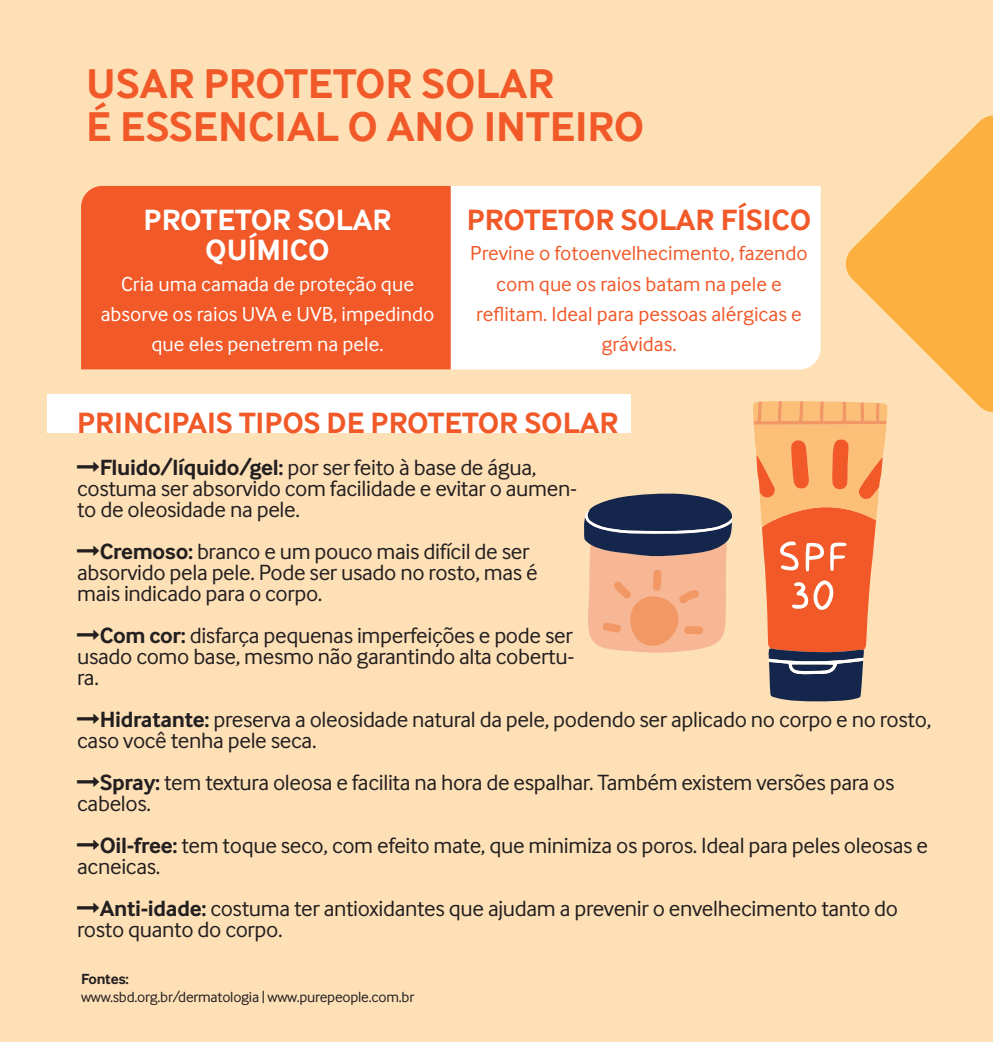
<style>
.page{position:relative;width:993px;height:1042px;background:#fff}
.page>*{position:absolute;margin:0;border:0;box-sizing:border-box;transform-origin:0 0}
.t1{font:700 43.05px/43.2px "Inter Face";color:#f15929}
.t2{font:700 30.45px "Inter Face";color:#f15929}
.t3{font:700 30.45px/30.4px "Inter Face";color:#fff;text-align:center}
.t4{font:22.93px/21px "Inter Face";letter-spacing:-.015em;color:#231f20}
.t5{font:21px/30.4px "Inter Face";color:#f15929;text-align:center}
.t6{font:21px/30.4px "Inter Face";color:#fff;text-align:center}
.t7{font:15.22px "Inter Face";letter-spacing:-.015em;color:#231f20}
.t8{font:700 15.22px "Inter Face";letter-spacing:-.015em;color:#231f20}
.s1{font-weight:700}
</style>
<div class="page">
<div style="left:0;top:0;width:992px;height:1042px;background:#fee0b7"></div>
<svg style="left:846px;top:115px;width:146px;height:299px;fill:#fbb03f"></svg>
<div style="left:48px;top:394px;width:582px;height:38px;background:#fff"></div>
<div style="left:81px;top:186px;width:369px;height:183px;background:#f15929"></div>
<div style="left:450px;top:186px;width:370px;height:183px;background:#fff"></div>
<svg style="left:753px;top:401px;width:134px;height:301px"></svg>
<svg style="left:584px;top:493px;width:147px;height:160px;background:#b08b7d"></svg>
<h1 class="t1" style="left:86px;top:62px;width:559px">USAR PROTETOR SOLAR<br>É ESSENCIAL O ANO INTEIRO</h1>
<h2 class="t3" style="left:144px;top:204px;width:249px">PROTETOR SOLAR<br>QUÍMICO</h2>
<p class="t6" style="left:101px;top:268px;width:335px">Cria uma camada de proteção que absorve os raios UVA e UVB, impedindo que eles penetrem na pele.</p>
<h2 class="t2" style="left:466px;top:202px;width:346px">PROTETOR SOLAR FÍSICO</h2>
<p class="t5" style="left:470px;top:238px;width:339px">Previne o fotoenvelhecimento, fazendo com que os raios batam na pele e reflitam. Ideal para pessoas alérgicas e grávidas.</p>
<h2 class="t2" style="left:77px;top:405px;width:542px">PRINCIPAIS TIPOS DE PROTETOR SOLAR</h2>
<p class="t4" style="left:77px;top:457px;width:501px;text-indent:22px"><span class="s1">Fluido/líquido/gel:</span> por ser feito à base de água, costuma ser absorvido com facilidade e evitar o aumen&shy;to de oleosidade na pele.</p>
<p class="t4" style="left:77px;top:541px;width:462px;text-indent:22px"><span class="s1">Cremoso:</span> branco e um pouco mais difícil de ser absorvido pela pele. Pode ser usado no rosto, mas é mais indicado para o corpo.</p>
<p class="t4" style="left:77px;top:625px;width:498px;text-align:justify;text-indent:22px"><span class="s1">Com cor:</span> disfarça pequenas imperfeições e pode ser usado como base, mesmo não garantindo alta cobertu&shy;ra.</p>
<p class="t4" style="left:77px;top:709px;width:855px;text-indent:22px"><span class="s1">Hidratante:</span> preserva a oleosidade natural da pele, podendo ser aplicado no corpo e no rosto, caso você tenha pele seca.</p>
<p class="t4" style="left:77px;top:772px;width:818px;text-indent:22px"><span class="s1">Spray:</span> tem textura oleosa e facilita na hora de espalhar. Também existem versões para os cabelos.</p>
<p class="t4" style="left:77px;top:835px;width:852px;text-indent:22px"><span class="s1">Oil-free:</span> tem toque seco, com efeito mate, que minimiza os poros. Ideal para peles oleosas e acneicas.</p>
<p class="t4" style="left:77px;top:898px;width:822px;text-indent:22px"><span class="s1">Anti-idade:</span> costuma ter antioxidantes que ajudam a prevenir o envelhecimento tanto do rosto quanto do corpo.</p>
<p class="t8" style="left:81px;top:970px;width:49px">Fontes:</p>
<p class="t7" style="left:81px;top:988px;width:334px">www.sbd.org.br/dermatologia | www.purepeople.com.br</p>
</div>
